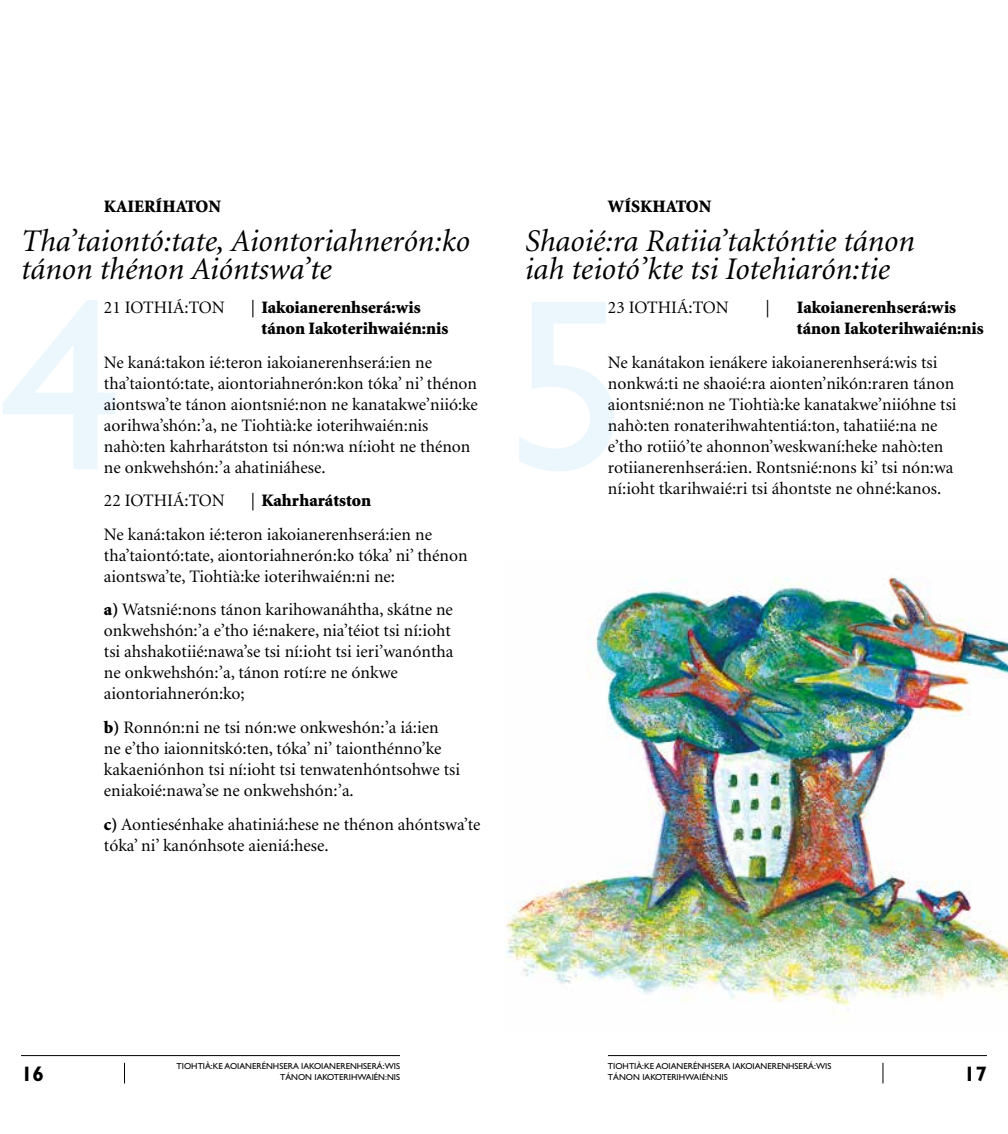
<style>
.page{position:relative;width:1008px;height:1134px;background:#fff}
.page>*{position:absolute;margin:0;border:0;box-sizing:border-box;transform-origin:0 0}
.t1{font:italic 31.5px/28px "Minion";color:#000}
.t2{font:700 21px "Gill Sans";color:#000}
.t3{font:17.5px/21px "Minion";color:#000}
.t4{font:900 17.5px/21px "Minion";color:#000}
.t5{font:8.75px/10.5px "Gill Sans";color:#000}
.s1{font-weight:400}
.s2{font-weight:900}
</style>
<div class="page">
<img style="left:506px;top:577px;width:502px;height:429px">
<hr style="left:21px;top:1055px;width:379px;height:1px;background:#000">
<hr style="left:608px;top:1055px;width:379px;height:1px;background:#000">
<svg style="left:883px;top:1063px;width:1px;height:20px"></svg>
<svg style="left:124px;top:1063px;width:1px;height:20px"></svg>
<p class="t4" style="left:104px;top:197px;width:119px">KAIERÍHATON</p>
<h1 class="t1" style="left:21px;top:229px;width:451px">Tha’taiontó:tate, Aiontoriahnerón:ko tánon thénon Aióntswa’te</h1>
<p class="t3" style="left:104px;top:298px;width:122px">21 IOTHIÁ:TON</p>
<p class="t4" style="left:261px;top:297px;width:188px;text-indent:-10px"><span class="s1">|</span> Iakoianerenhserá:wis tánon Iakoterihwaién:nis</p>
<p class="t3" style="left:104px;top:352px;width:375px">Ne kaná:takon ié:teron iakoianerenhserá:ien ne tha’taiontó:tate, aiontoriahnerón:kon tóka’ ni’ thénon aiontswa’te tánon aiontsnié:non ne kanatakwe’niió:ke aorihwa’shón:’a, ne Tiohtià:ke ioterihwaién:nis nahò:ten kahrharátston tsi nón:wa ní:ioht ne thénon ne onkwehshón:’a ahatiniáhese.</p>
<p class="t3" style="left:104px;top:491px;width:122px">22 IOTHIÁ:TON</p>
<p class="t3" style="left:104px;top:484px;width:330px;line-height:33.6px;text-indent:147px">| <span class="s2">Kahrharátston<br></span>Ne kaná:takon ié:teron iakoianerenhserá:ien ne</p>
<p class="t3" style="left:104px;top:545px;width:365px">tha’taiontó:tate, aiontoriahnerón:ko tóka’ ni’ thénon aiontswa’te, Tiohtià:ke ioterihwaién:ni ne:</p>
<p class="t3" style="left:104px;top:600px;width:351px"><span class="s2">a)</span> Watsnié:nons tánon karihowanáhtha, skátne ne onkwehshón:’a e’tho ié:nakere, nia’téiot tsi ní:ioht tsi ahshakotiié:nawa’se tsi ní:ioht tsi ieri’wanóntha ne onkwehshón:’a, tánon rotí:re ne ónkwe aiontoriahnerón:ko;</p>
<p class="t3" style="left:104px;top:718px;width:358px"><span class="s2">b)</span> Ronnón:ni ne tsi nón:we onkweshón:’a iá:ien<br>ne e’tho iaionnitskó:ten, tóka’ ni’ taionthénno’ke kakaeniónhon tsi ní:ioht tsi tenwatenhóntsohwe tsi eniakoié:nawa’se ne onkwehshón:’a.</p>
<p class="t3" style="left:104px;top:814px;width:378px"><span class="s2">c)</span> Aontiesénhake ahatiniá:hese ne thénon ahóntswa’te tóka’ ni’ kanónhsote aieniá:hese.</p>
<p class="t4" style="left:608px;top:197px;width:105px">WÍSKHATON</p>
<h1 class="t1" style="left:525px;top:229px;width:391px">Shaoié:ra Ratiia’taktóntie tánon iah teiotó’kte tsi Iotehiarón:tie</h1>
<p class="t3" style="left:608px;top:298px;width:122px">23 IOTHIÁ:TON</p>
<p class="t3" style="left:765px;top:298px;width:6px">|</p>
<p class="t4" style="left:797px;top:297px;width:188px">Iakoianerenhserá:wis tánon Iakoterihwaién:nis</p>
<p class="t3" style="left:608px;top:352px;width:350px">Ne kanátakon ienákere iakoianerenhserá:wis tsi nonkwá:ti ne shaoié:ra aionten’nikón:raren tánon aiontsnié:non ne Tiohtià:ke kanatakwe’niióhne tsi nahò:ten ronaterihwahtentiá:ton, tahatiié:na ne e’tho rotiió’te ahonnon’weskwaní:heke nahò:ten rotiianerenhserá:ien. Rontsnié:nons ki’ tsi nón:wa ní:ioht tkarihwaié:ri tsi áhontste ne ohné:kanos.</p>
<p class="t5" style="left:177px;top:1061px;width:225px;text-align:right">TIOHTIÀ:KE AOIANERÉNHSERA IAKOIANERENHSERÁ:WIS<br>TÁNON IAKOTERIHWAIÉN:NIS</p>
<p class="t5" style="left:608px;top:1061px;width:225px">TIOHTIÀ:KE AOIANERÉNHSERA IAKOIANERENHSERÁ:WIS<br>TÁNON IAKOTERIHWAIÉN:NIS</p>
<p class="t2" style="left:21px;top:1061px;width:25px">16</p>
<p class="t2" style="left:964px;top:1061px;width:25px">17</p>
</div>
